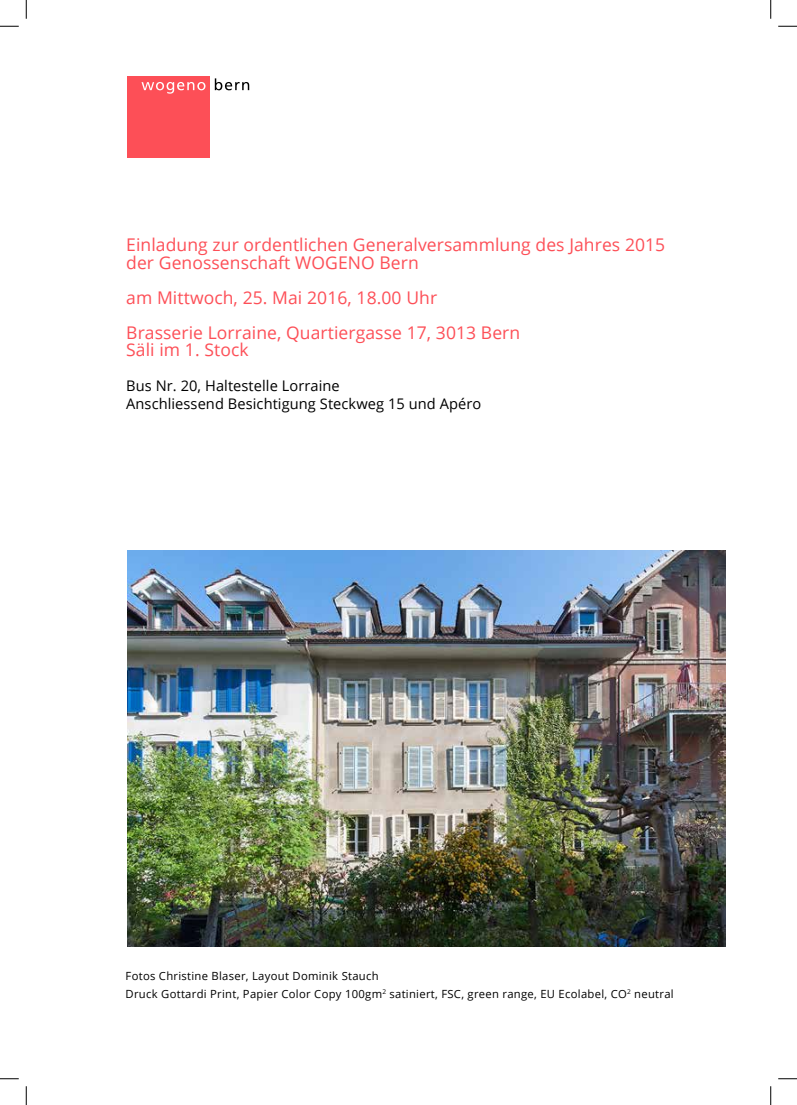
<style>
.page{position:relative;width:797px;height:1105px;background:#fff}
.page>*{position:absolute;margin:0;border:0;box-sizing:border-box;transform-origin:0 0}
.t1{font:17.5px/17.5px "Open Sans";letter-spacing:.005em;color:#fd4f57}
.t2{font:14.62px/17.5px "Open Sans";letter-spacing:.005em;color:#000}
.t3{font:11.25px/17.5px "Open Sans";letter-spacing:.025em;color:#000}
</style>
<div class="page">
<div style="left:128px;top:76px;width:82px;height:82px;background:#fd4f57"></div>
<svg style="left:141px;top:82px;width:64px;height:12px"></svg>
<svg style="left:215px;top:78px;width:34px;height:12px"></svg>
<img style="left:127px;top:551px;width:598px;height:396px">
<svg style="left:0;top:25px;width:19px;height:2px"></svg>
<svg style="left:778px;top:25px;width:19px;height:2px"></svg>
<svg style="left:0;top:1078px;width:19px;height:1px"></svg>
<svg style="left:778px;top:1078px;width:19px;height:1px"></svg>
<svg style="left:25px;top:0;width:2px;height:19px"></svg>
<svg style="left:25px;top:1086px;width:2px;height:19px"></svg>
<svg style="left:770px;top:0;width:1px;height:19px"></svg>
<svg style="left:770px;top:1086px;width:1px;height:19px"></svg>
<p class="t1" style="left:126px;top:236px;width:540px">Einladung zur ordentlichen Generalversammlung des Jahres 2015 der Genossenschaft WOGENO Bern</p>
<p class="t1" style="left:126px;top:280px;width:395px;line-height:35px">am Mittwoch, 25. Mai 2016, 18.00 Uhr<br>Brasserie Lorraine, Quartiergasse 17, 3013 Bern</p>
<p class="t1" style="left:126px;top:341px;width:124px">Säli im 1. Stock</p>
<p class="t2" style="left:126px;top:377px;width:356px">Bus Nr. 20, Haltestelle Lorraine<br>Anschliessend Besichtigung Steckweg 15 und Apéro</p>
<p class="t3" style="left:126px;top:967px;width:549px">Fotos Christine Blaser, Layout Dominik Stauch<br>Druck Gottardi Print, Papier Color Copy 100gm<sup>2</sup> satiniert, FSC, green range, EU Ecolabel, CO<sup>2</sup> neutral</p>
</div>
